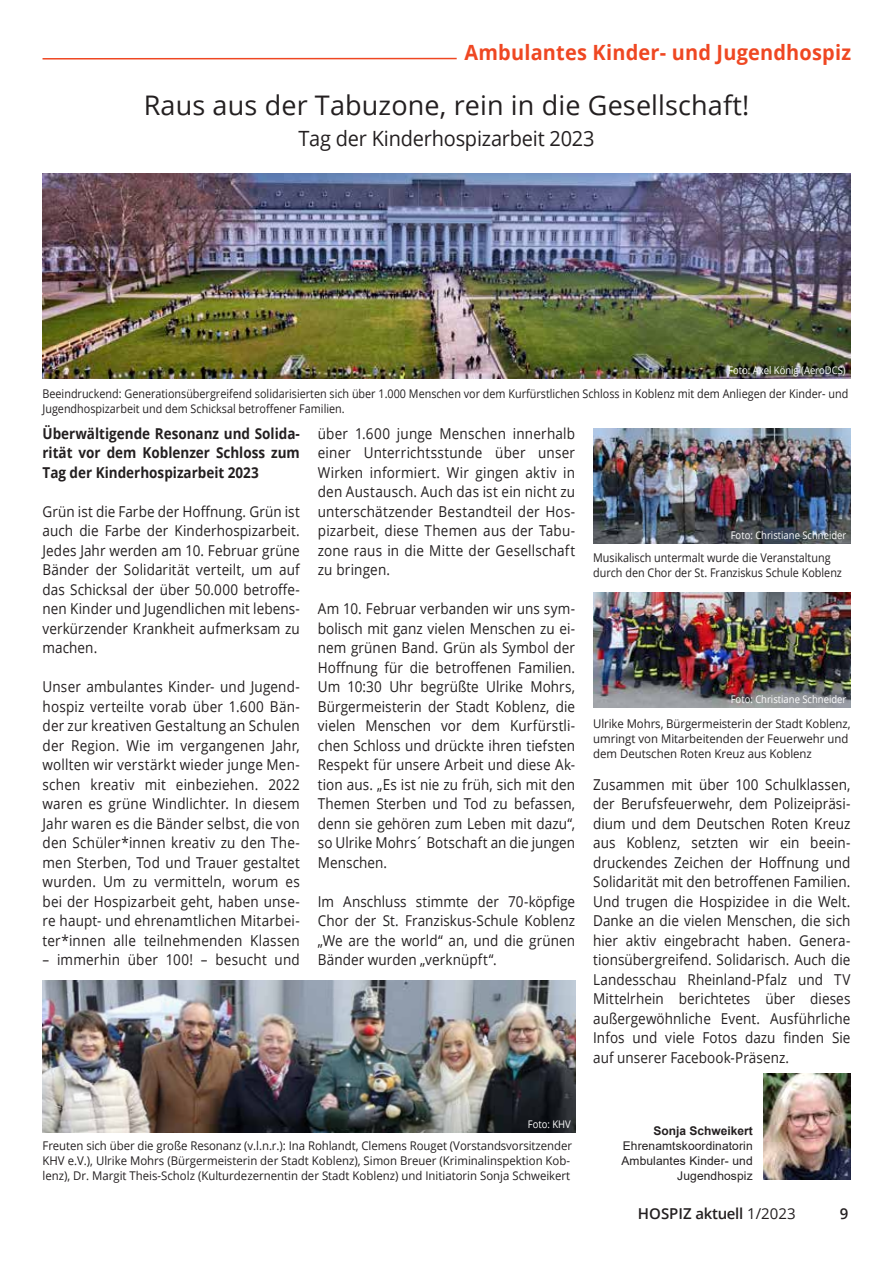
<style>
.page{position:relative;width:893px;height:1263px;background:#fff}
.page>*{position:absolute;margin:0;border:0;box-sizing:border-box;transform-origin:0 0}
.t1{font:27px "Open Sans";letter-spacing:.005em;color:#231f20}
.t2{font:700 21px "Open Sans";letter-spacing:.01em;color:#ef4722;scale:.95 1}
.t3{font:21px "Open Sans";letter-spacing:-.01em;color:#231f20;scale:.95 1}
.t4{font:15px/19.5px "Open Sans";letter-spacing:.01em;color:#231f20;text-align:justify;scale:.9 1}
.t5{font:700 15px/19.5px "Open Sans";color:#231f20;text-align:justify;scale:.9 1}
.t6{font:600 15px "Open Sans";letter-spacing:-.02em;color:#231f20}
.t7{font:12px/15px "Open Sans";color:#231f20;scale:.95 1}
.t8{font:12px/15px "Open Sans";color:#231f20;scale:.9 1}
.t9{font:12px/15px "Arial";letter-spacing:.01em;color:#231f20;text-align:right}
.t10{font:700 12px "Arial";color:#231f20}
.t11{font:10.5px "Open Sans";color:#fff;scale:.9 1}
.s1{font-weight:400}
</style>
<div class="page">
<hr style="left:43px;top:58px;width:414px;height:2px;background:#ef4722">
<img style="left:43px;top:173px;width:807px;height:205px">
<img style="left:763px;top:1073px;width:87px;height:107px">
<img style="left:593px;top:429px;width:257px;height:114px">
<img style="left:43px;top:980px;width:532px;height:152px">
<img style="left:593px;top:592px;width:257px;height:115px">
<h2 class="t2" style="left:465px;top:37px;width:408px">Ambulantes Kinder- und Jugendhospiz</h2>
<h1 class="t1" style="left:144px;top:86px;width:607px">Raus aus der Tabuzone, rein in die Gesellschaft!</h1>
<h2 class="t3" style="left:298px;top:124px;width:313px">Tag der Kinderhospizarbeit 2023</h2>
<p class="t11" style="left:728px;top:362px;width:132px">Foto: Axel König (AeroDCS)</p>
<p class="t8" style="left:43px;top:386px;width:897px">Beeindruckend: Generationsübergreifend solidarisierten sich über 1.000 Menschen vor dem Kurfürstlichen Schloss in Koblenz mit dem Anliegen der Kinder- und<br>Jugendhospizarbeit und dem Schicksal betroffener Familien.</p>
<p class="t5" style="left:43px;top:423px;width:287px">Überwältigende Resonanz und Solida&shy;rität vor dem Koblenzer Schloss zum Tag der Kinderhospizarbeit 2023</p>
<p class="t4" style="left:43px;top:501px;width:287px">Grün ist die Farbe der Hoffnung. Grün ist auch die Farbe der Kinderhospizarbeit.<br>Jedes Jahr werden am 10. Februar grüne Bänder der Solidarität verteilt, um auf das Schicksal der über 50.000 betroffe&shy;nen Kinder und Jugendlichen mit lebens&shy;verkürzender Krankheit aufmerksam zu machen.</p>
<p class="t4" style="left:43px;top:677px;width:287px">Unser ambulantes Kinder- und Jugend&shy;hospiz verteilte vorab über 1.600 Bän&shy;der zur kreativen Gestaltung an Schulen der Region. Wie im vergangenen Jahr, wollten wir verstärkt wieder junge Men&shy;schen kreativ mit einbeziehen. 2022 waren es grüne Windlichter. In diesem Jahr waren es die Bänder selbst, die von den Schüler*innen kreativ zu den The&shy;men Sterben, Tod und Trauer gestaltet wurden. Um zu vermitteln, worum es bei der Hospizarbeit geht, haben unse&shy;re haupt- und ehrenamtlichen Mitarbei&shy;ter*innen alle teilnehmenden Klassen</p>
<p class="t4" style="left:43px;top:950px;width:287px">– immerhin über 100! – besucht und</p>
<p class="t4" style="left:318px;top:423px;width:287px">über 1.600 junge Menschen innerhalb einer Unterrichtsstunde über unser Wirken informiert. Wir gingen aktiv in den Austausch. Auch das ist ein nicht zu unterschätzender Bestandteil der Hos&shy;pizarbeit, diese Themen aus der Tabu&shy;zone raus in die Mitte der Gesellschaft zu bringen.</p>
<p class="t4" style="left:318px;top:599px;width:287px">Am 10. Februar verbanden wir uns sym&shy;bolisch mit ganz vielen Menschen zu ei&shy;nem grünen Band. Grün als Symbol der Hoffnung für die betroffenen Familien.<br>Um 10:30 Uhr begrüßte Ulrike Mohrs, Bürgermeisterin der Stadt Koblenz, die vielen Menschen vor dem Kurfürstli&shy;chen Schloss und drückte ihren tiefsten Respekt für unsere Arbeit und diese Ak&shy;tion aus. „Es ist nie zu früh, sich mit den Themen Sterben und Tod zu befassen, denn sie gehören zum Leben mit dazu“, so Ulrike Mohrs´ Botschaft an die jungen Menschen.</p>
<p class="t4" style="left:318px;top:891px;width:287px">Im Anschluss stimmte der 70-köpfige Chor der St. Franziskus-Schule Koblenz „We are the world“ an, und die grünen Bänder wurden „verknüpft“.</p>
<p class="t11" style="left:731px;top:528px;width:130px">Foto: Christiane Schneider</p>
<p class="t8" style="left:593px;top:549px;width:278px">Musikalisch untermalt wurde die Veranstaltung durch den Chor der St. Franziskus Schule Koblenz</p>
<p class="t11" style="left:731px;top:692px;width:130px">Foto: Christiane Schneider</p>
<p class="t7" style="left:593px;top:716px;width:272px">Ulrike Mohrs, Bürgermeisterin der Stadt Koblenz, umringt von Mitarbeitenden der Feuerwehr und dem Deutschen Roten Kreuz aus Koblenz</p>
<p class="t4" style="left:593px;top:774px;width:287px">Zusammen mit über 100 Schulklassen, der Berufsfeuerwehr, dem Polizeipräsi&shy;dium und dem Deutschen Roten Kreuz aus Koblenz, setzten wir ein beein&shy;druckendes Zeichen der Hoffnung und Solidarität mit den betroffenen Familien.<br>Und trugen die Hospizidee in die Welt.<br>Danke an die vielen Menschen, die sich hier aktiv eingebracht haben. Genera&shy;tionsübergreifend. Solidarisch. Auch die Landesschau Rheinland-Pfalz und TV Mittelrhein berichtetes über dieses außergewöhnliche Event. Ausführliche Infos und viele Fotos dazu finden Sie auf unserer Facebook-Präsenz.</p>
<p class="t11" style="left:528px;top:1117px;width:49px">Foto: KHV</p>
<p class="t7" style="left:43px;top:1138px;width:559px">Freuten sich über die große Resonanz (v.l.n.r.): Ina Rohlandt, Clemens Rouget (Vorstandsvorsitzender<br>KHV e.V.), Ulrike Mohrs (Bürgermeisterin der Stadt Koblenz), Simon Breuer (Kriminalinspektion Kob&shy;lenz), Dr. Margit Theis-Scholz (Kulturdezernentin der Stadt Koblenz) und Initiatorin Sonja Schweikert</p>
<p class="t10" style="left:653px;top:1122px;width:101px">Sonja Schweikert</p>
<p class="t9" style="left:621px;top:1138px;width:133px">Ehrenamtskoordinatorin<br>Ambulantes Kinder- und<br>Jugendhospiz</p>
<p class="t6" style="left:638px;top:1203px;width:159px">HOSPIZ aktuell <span class="s1">1/2023</span></p>
<p class="t6" style="left:840px;top:1203px;width:10px">9</p>
</div>
